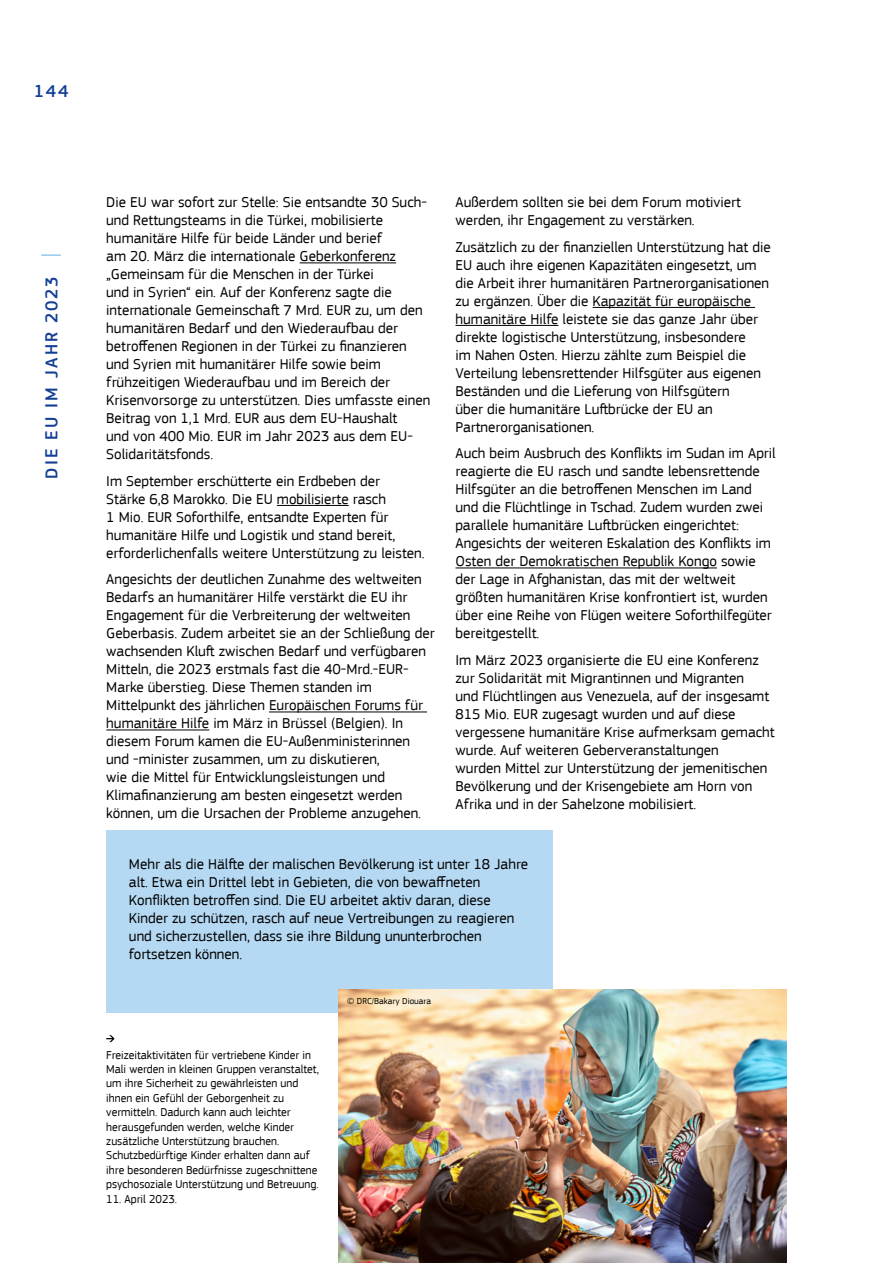
<style>
.page{position:relative;width:893px;height:1263px;background:#fff}
.page>*{position:absolute;margin:0;border:0;box-sizing:border-box;transform-origin:0 0}
.t1{font:500 18px "EC Square Sans Pro";letter-spacing:.12em;color:#134094}
.Body_Text{font:15px/18px "EC Square Sans Pro";color:#000}
.t2{font:12px/14.4px "EC Square Sans Pro";color:#000}
.t3{font:9px "EC Square Sans Pro";color:#000}
</style>
<div class="page">
<hr style="left:41px;top:254px;width:20px;height:2px;background:#97c9ee">
<hr style="left:300px;top:262px;width:96px;height:1px;background:#000">
<hr style="left:277px;top:505px;width:72px;height:1px;background:#000">
<hr style="left:269px;top:711px;width:158px;height:1px;background:#000">
<hr style="left:106px;top:729px;width:103px;height:1px;background:#000">
<hr style="left:593px;top:307px;width:162px;height:1px;background:#000">
<hr style="left:455px;top:325px;width:103px;height:1px;background:#000">
<hr style="left:455px;top:567px;width:262px;height:1px;background:#000">
<div style="left:106px;top:831px;width:447px;height:182px;background:#b6d9f3"></div>
<img style="left:339px;top:989px;width:448px;height:274px">
<svg style="left:106px;top:1035px;width:9px;height:7px"></svg>
<p class="t1" style="left:34px;top:81px;width:36px">144</p>
<p class="t1" style="left:41px;top:479px;width:204px;rotate:-90deg">DIE EU IM JAHR 2023</p>
<p class="Body_Text" style="left:106px;top:194px;width:326px">Die EU war sofort zur Stelle: Sie entsandte 30 Such&shy;und Rettungsteams in die Türkei, mobilisierte humanitäre Hilfe für beide Länder und berief<br>am 20. März die internationale Geberkonferenz „Gemeinsam für die Menschen in der Türkei<br>und in Syrien“ ein. Auf der Konferenz sagte die internationale Gemeinschaft 7 Mrd. EUR zu, um den humanitären Bedarf und den Wiederaufbau der betroffenen Regionen in der Türkei zu finanzieren und Syrien mit humanitärer Hilfe sowie beim frühzeitigen Wiederaufbau und im Bereich der Krisenvorsorge zu unterstützen. Dies umfasste einen Beitrag von 1,1 Mrd. EUR aus dem EU-Haushalt<br>und von 400 Mio. EUR im Jahr 2023 aus dem EU-Solidaritätsfonds.</p>
<p class="Body_Text" style="left:106px;top:472px;width:320px">Im September erschütterte ein Erdbeben der<br>Stärke 6,8 Marokko. Die EU mobilisierte rasch<br>1 Mio. EUR Soforthilfe, entsandte Experten für humanitäre Hilfe und Logistik und stand bereit, erforderlichenfalls weitere Unterstützung zu leisten.</p>
<p class="Body_Text" style="left:106px;top:571px;width:330px">Angesichts der deutlichen Zunahme des weltweiten Bedarfs an humanitärer Hilfe verstärkt die EU ihr Engagement für die Verbreiterung der weltweiten Geberbasis. Zudem arbeitet sie an der Schließung der wachsenden Kluft zwischen Bedarf und verfügbaren Mitteln, die 2023 erstmals fast die 40-Mrd.-EUR-Marke überstieg. Diese Themen standen im Mittelpunkt des jährlichen Europäischen Forums für humanitäre Hilfe im März in Brüssel (Belgien). In diesem Forum kamen die EU-Außenministerinnen und -minister zusammen, um zu diskutieren,<br>wie die Mittel für Entwicklungsleistungen und Klimafinanzierung am besten eingesetzt werden können, um die Ursachen der Probleme anzugehen.</p>
<p class="Body_Text" style="left:455px;top:194px;width:287px">Außerdem sollten sie bei dem Forum motiviert werden, ihr Engagement zu verstärken.</p>
<p class="Body_Text" style="left:455px;top:238px;width:317px">Zusätzlich zu der finanziellen Unterstützung hat die EU auch ihre eigenen Kapazitäten eingesetzt, um die Arbeit ihrer humanitären Partnerorganisationen zu ergänzen. Über die Kapazität für europäische humanitäre Hilfe leistete sie das ganze Jahr über direkte logistische Unterstützung, insbesondere<br>im Nahen Osten. Hierzu zählte zum Beispiel die Verteilung lebensrettender Hilfsgüter aus eigenen Beständen und die Lieferung von Hilfsgütern<br>über die humanitäre Luftbrücke der EU an Partnerorganisationen.</p>
<p class="Body_Text" style="left:455px;top:445px;width:322px">Auch beim Ausbruch des Konflikts im Sudan im April reagierte die EU rasch und sandte lebensrettende Hilfsgüter an die betroffenen Menschen im Land und die Flüchtlinge in Tschad. Zudem wurden zwei parallele humanitäre Luftbrücken eingerichtet:<br>Angesichts der weiteren Eskalation des Konflikts im Osten der Demokratischen Republik Kongo sowie der Lage in Afghanistan, das mit der weltweit größten humanitären Krise konfrontiert ist, wurden über eine Reihe von Flügen weitere Soforthilfegüter bereitgestellt.</p>
<p class="Body_Text" style="left:455px;top:651px;width:321px">Im März 2023 organisierte die EU eine Konferenz zur Solidarität mit Migrantinnen und Migranten<br>und Flüchtlingen aus Venezuela, auf der insgesamt 815 Mio. EUR zugesagt wurden und auf diese vergessene humanitäre Krise aufmerksam gemacht wurde. Auf weiteren Geberveranstaltungen<br>wurden Mittel zur Unterstützung der jemenitischen Bevölkerung und der Krisengebiete am Horn von Afrika und in der Sahelzone mobilisiert.</p>
<p class="Body_Text" style="left:129px;top:855px;width:401px">Mehr als die Hälfte der malischen Bevölkerung ist unter 18 Jahre alt. Etwa ein Drittel lebt in Gebieten, die von bewaffneten Konflikten betroffen sind. Die EU arbeitet aktiv daran, diese Kinder zu schützen, rasch auf neue Vertreibungen zu reagieren und sicherzustellen, dass sie ihre Bildung ununterbrochen fortsetzen können.</p>
<p class="t3" style="left:347px;top:995px;width:85px">© DRC/Bakary Diouara</p>
<p class="t2" style="left:106px;top:1047px;width:214px">Freizeitaktivitäten für vertriebene Kinder in Mali werden in kleinen Gruppen veranstaltet, um ihre Sicherheit zu gewährleisten und ihnen ein Gefühl der Geborgenheit zu vermitteln. Dadurch kann auch leichter herausgefunden werden, welche Kinder zusätzliche Unterstützung brauchen.<br>Schutzbedürftige Kinder erhalten dann auf ihre besonderen Bedürfnisse zugeschnittene psychosoziale Unterstützung und Betreuung.</p>
<p class="t2" style="left:106px;top:1191px;width:72px">11. April 2023.</p>
</div>
